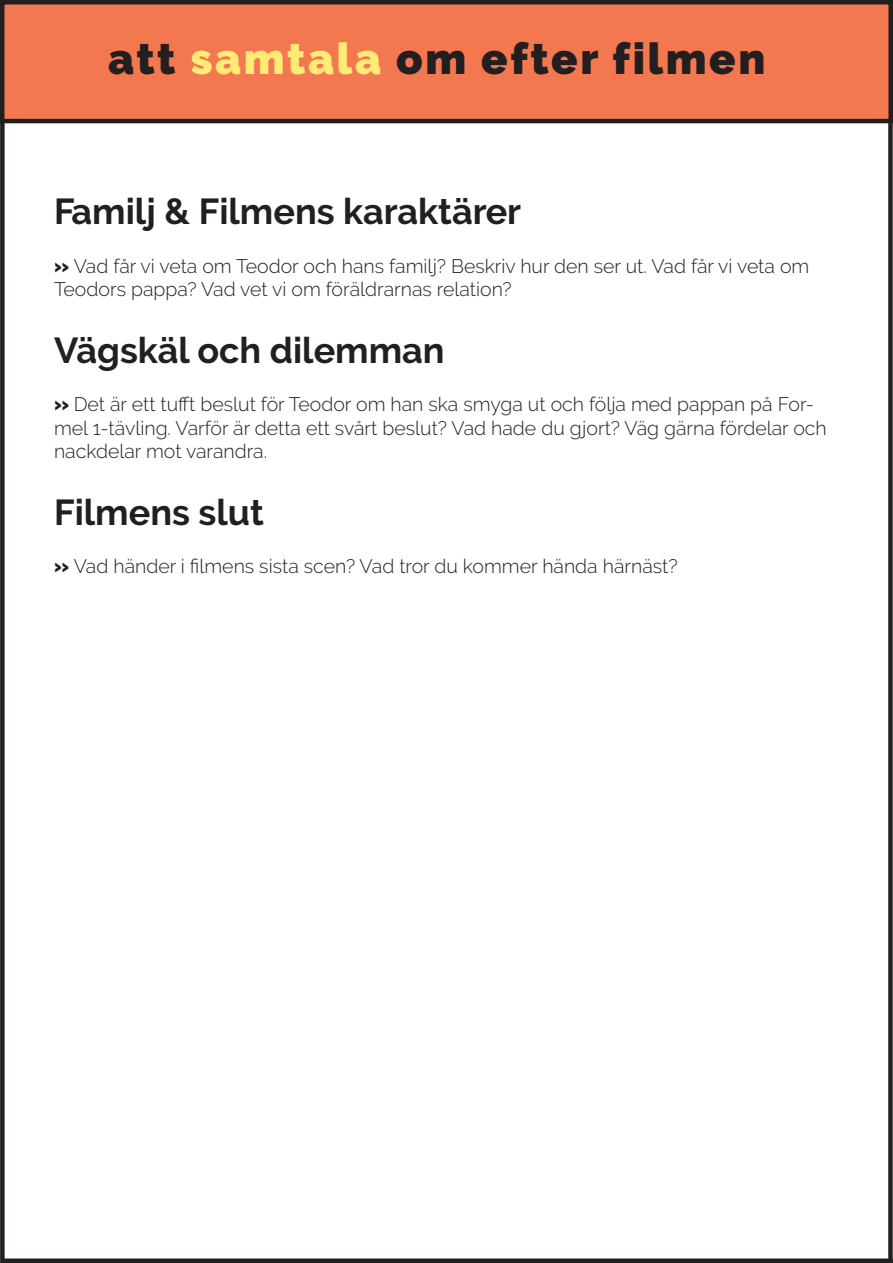
<style>
.page{position:relative;width:893px;height:1263px;background:#fff}
.page>*{position:absolute;margin:0;border:0;box-sizing:border-box;transform-origin:0 0}
.t1{font:900 43.5px "Raleway";letter-spacing:.06em;color:#231f20}
.t2{font:700 36px "Raleway";color:#231f20}
.t3{font:300 19.5px/23.4px "Raleway";color:#231f20}
.s1{color:#ffeb76}
.s2{font-weight:900;font-size:21px}
</style>
<div class="page">
<div style="left:2px;top:2px;width:889px;height:119px;background:#f4784f"></div>
<div style="left:0;top:0;width:893px;height:123px;border:4px solid #231f20"></div>
<div style="left:0;top:119px;width:5px;height:1144px;background:#231f20"></div>
<div style="left:888px;top:119px;width:5px;height:1144px;background:#231f20"></div>
<div style="left:2px;top:1258px;width:891px;height:5px;background:#231f20"></div>
<p class="t1" style="left:108px;top:34px;width:659px">att <span class="s1">samtala</span> om efter filmen</p>
<p class="t2" style="left:54px;top:191px;width:469px">Familj &amp; Filmens karaktärer</p>
<p class="t3" style="left:54px;top:254px;width:757px"><span class="s2">»</span> Vad får vi veta om Teodor och hans familj? Beskriv hur den ser ut. Vad får vi veta om<br>Teodors pappa? Vad vet vi om föräldrarnas relation?</p>
<p class="t2" style="left:54px;top:330px;width:392px">Vägskäl och dilemman</p>
<p class="t3" style="left:54px;top:393px;width:774px"><span class="s2">»</span> Det är ett tufft beslut för Teodor om han ska smyga ut och följa med pappan på For&shy;mel 1-tävling. Varför är detta ett svårt beslut? Vad hade du gjort? Väg gärna fördelar och nackdelar mot varandra.</p>
<p class="t2" style="left:54px;top:492px;width:211px">Filmens slut</p>
<p class="t3" style="left:54px;top:555px;width:625px"><span class="s2">»</span> Vad händer i filmens sista scen? Vad tror du kommer hända härnäst?</p>
</div>
